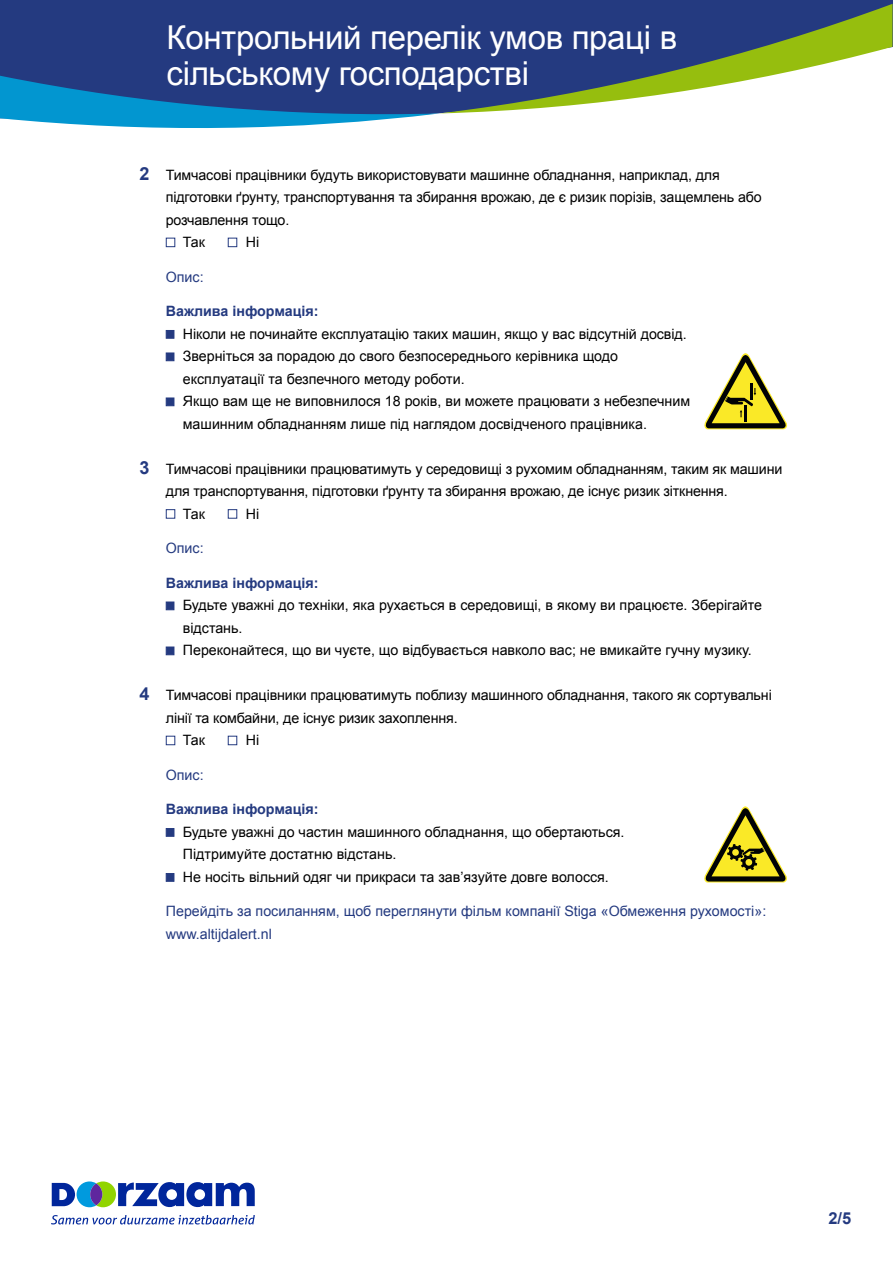
<style>
.page{position:relative;width:893px;height:1263px;background:#fff}
.page>*{position:absolute;margin:0;border:0;box-sizing:border-box;transform-origin:0 0}
.t1{font:33px/36px "Arial";letter-spacing:-.01em;color:#fff}
.t2{font:700 16.5px "Arial";color:#243a80}
.t3{font:14.25px/22.5px "Arial";letter-spacing:-.01em;color:#000}
.t4{font:14.25px/22.5px "Arial";color:#243a80}
.t5{font:700 14.25px "Arial";color:#243a80}
.s1{font-weight:700;font-size:18px;color:#243a80}
</style>
<div class="page">
<svg style="left:52px;top:1181px;width:203px;height:26px"></svg>
<svg style="left:51px;top:1215px;width:204px;height:9px"></svg>
<div style="left:0;top:0;width:893px;height:114px;background:#243a80"></div>
<svg style="left:0;top:76px;width:440px;height:52px;background:#276eaa"></svg>
<svg style="left:440px;top:4px;width:452px;height:109px;fill:#243a80"></svg>
<div style="left:166px;top:238px;width:9px;height:9px;border:1px solid #243a80"></div>
<div style="left:228px;top:238px;width:9px;height:9px;border:1px solid #243a80"></div>
<div style="left:166px;top:330px;width:8px;height:9px;background:#243a80;border:1px solid #243a80"></div>
<div style="left:166px;top:353px;width:8px;height:8px;background:#243a80;border:1px solid #243a80"></div>
<div style="left:166px;top:398px;width:8px;height:8px;background:#243a80;border:1px solid #243a80"></div>
<div style="left:166px;top:509px;width:9px;height:10px;border:1px solid #243a80"></div>
<div style="left:228px;top:509px;width:9px;height:10px;border:1px solid #243a80"></div>
<div style="left:166px;top:602px;width:8px;height:8px;background:#243a80;border:1px solid #243a80"></div>
<div style="left:166px;top:647px;width:8px;height:8px;background:#243a80;border:1px solid #243a80"></div>
<div style="left:166px;top:736px;width:9px;height:9px;border:1px solid #243a80"></div>
<div style="left:228px;top:736px;width:9px;height:9px;border:1px solid #243a80"></div>
<div style="left:166px;top:828px;width:8px;height:9px;background:#243a80;border:1px solid #243a80"></div>
<div style="left:166px;top:873px;width:8px;height:9px;background:#243a80;border:1px solid #243a80"></div>
<svg style="left:704px;top:806px;width:83px;height:76px"></svg>
<svg style="left:704px;top:353px;width:84px;height:76px"></svg>
<h1 class="t1" style="left:166px;top:20px;width:512px">Контрольний перелік умов праці в сільському господарстві</h1>
<p class="t3" style="left:140px;top:163px;width:582px"><span class="s1">2</span> Тимчасові працівники будуть використовувати машинне обладнання, наприклад, для</p>
<p class="t3" style="left:166px;top:186px;width:597px">підготовки ґрунту, транспортування та збирання врожаю, де є ризик порізів, защемлень або</p>
<p class="t3" style="left:166px;top:208px;width:125px">розчавлення тощо.</p>
<p class="t3" style="left:183px;top:231px;width:24px">Так</p>
<p class="t3" style="left:246px;top:231px;width:15px">Ні</p>
<p class="t4" style="left:166px;top:265px;width:39px">Опис:</p>
<p class="t5" style="left:166px;top:302px;width:154px">Важлива інформація:</p>
<p class="t3" style="left:183px;top:322px;width:509px">Ніколи не починайте експлуатацію таких машин, якщо у вас відсутній досвід.<br>Зверніться за порадою до свого безпосереднього керівника щодо експлуатації та безпечного методу роботи.<br>Якщо вам ще не виповнилося 18 років, ви можете працювати з небезпечним машинним обладнанням лише під наглядом досвідченого працівника.</p>
<p class="t3" style="left:140px;top:457px;width:644px"><span class="s1">3</span> Тимчасові працівники працюватимуть у середовищі з рухомим обладнанням, таким як машини</p>
<p class="t3" style="left:166px;top:480px;width:563px">для транспортування, підготовки ґрунту та збирання врожаю, де існує ризик зіткнення.</p>
<p class="t3" style="left:183px;top:502px;width:24px">Так</p>
<p class="t3" style="left:246px;top:502px;width:15px">Ні</p>
<p class="t4" style="left:166px;top:537px;width:39px">Опис:</p>
<p class="t5" style="left:166px;top:573px;width:154px">Важлива інформація:</p>
<p class="t3" style="left:183px;top:594px;width:581px">Будьте уважні до техніки, яка рухається в середовищі, в якому ви працюєте. Зберігайте відстань.<br>Переконайтеся, що ви чуєте, що відбувається навколо вас; не вмикайте гучну музику.</p>
<p class="t3" style="left:140px;top:684px;width:634px"><span class="s1">4</span> Тимчасові працівники працюватимуть поблизу машинного обладнання, такого як сортувальні</p>
<p class="t3" style="left:166px;top:706px;width:293px">лінії та комбайни, де існує ризик захоплення.</p>
<p class="t3" style="left:183px;top:729px;width:24px">Так</p>
<p class="t3" style="left:246px;top:729px;width:15px">Ні</p>
<p class="t4" style="left:166px;top:763px;width:39px">Опис:</p>
<p class="t5" style="left:166px;top:800px;width:154px">Важлива інформація:</p>
<p class="t3" style="left:183px;top:820px;width:443px">Будьте уважні до частин машинного обладнання, що обертаються.<br>Підтримуйте достатню відстань.<br>Не носіть вільний одяг чи прикраси та зав’язуйте довге волосся.</p>
<p class="t4" style="left:166px;top:900px;width:602px">Перейдіть за посиланням, щоб переглянути фільм компанії Stiga «Обмеження рухомості»: www.altijdalert.nl</p>
<p class="t2" style="left:828px;top:1207px;width:24px">2/5</p>
</div>
